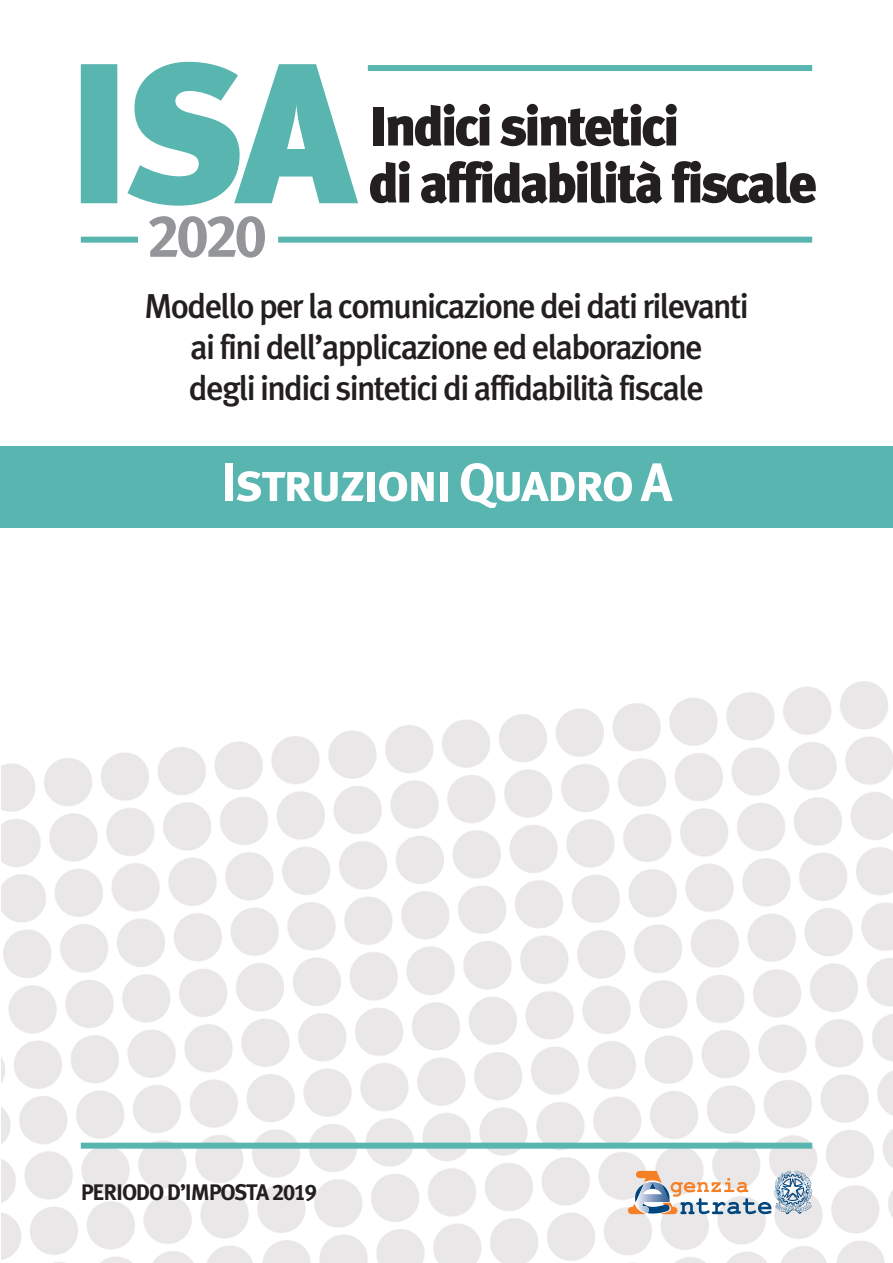
<style>
.page{position:relative;width:893px;height:1263px;background:#fff}
.page>*{position:absolute;margin:0;border:0;box-sizing:border-box;transform-origin:0 0}
.t1{font:60px "Meta Plus Bold Caps";color:#939598}
.t2{font:900 55.5px/57px "Meta Plus";letter-spacing:-.05em;color:#231f20}
.t3{font:54px "Meta Plus Bold Caps";letter-spacing:-.05em;color:#fff}
.t4{font:500 34.5px/41.4px "Meta Plus";letter-spacing:-.05em;color:#231f20;text-align:center}
.t5{font:22.5px "Meta Plus Bold Caps";letter-spacing:-.05em;color:#231f20}
</style>
<div class="page">
<img style="left:1px;top:681px;width:892px;height:582px">
<div style="left:81px;top:1143px;width:731px;height:6px;background:#58b5af"></div>
<svg style="left:628px;top:1171px;width:184px;height:43px"></svg>
<svg style="left:81px;top:62px;width:277px;height:144px"></svg>
<div style="left:81px;top:237px;width:57px;height:6px;background:#58b5af"></div>
<div style="left:278px;top:237px;width:534px;height:6px;background:#58b5af"></div>
<div style="left:368px;top:65px;width:444px;height:6px;background:#58b5af"></div>
<div style="left:0;top:446px;width:893px;height:81px;background:#58b5af"></div>
<h1 class="t1" style="left:147px;top:201px;width:121px">2020</h1>
<h2 class="t2" style="left:369px;top:100px;width:450px">Indici sintetici<br>di affidabilità fiscale</h2>
<p class="t4" style="left:144px;top:287px;width:606px">Modello per la comunicazione dei dati rilevanti ai fini dell’applicazione ed elaborazione<br>degli indici sintetici di affidabilità fiscale</p>
<h3 class="t3" style="left:221px;top:451px;width:453px">Istruzioni Quadro A</h3>
<p class="t5" style="left:81px;top:1179px;width:238px">PERIODO D’IMPOSTA 2019</p>
</div>
